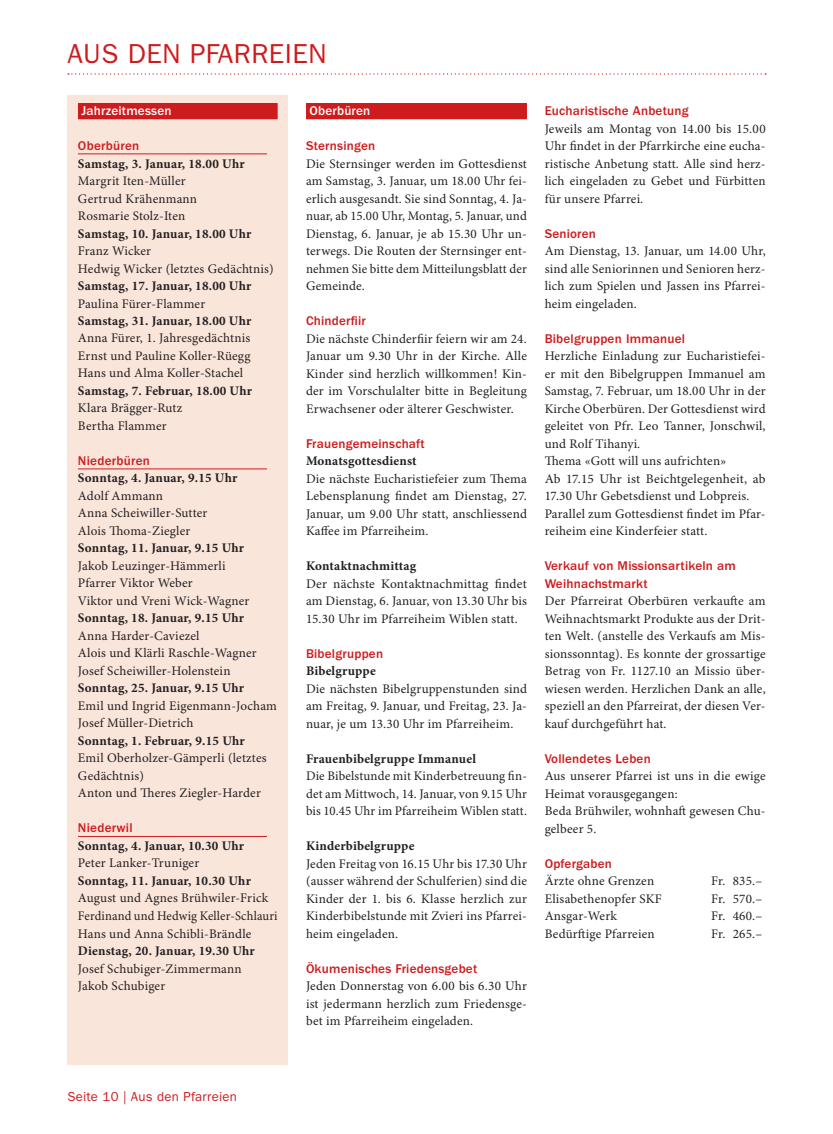
<style>
.page{position:relative;width:833px;height:1134px;background:#fff}
.page>*{position:absolute;margin:0;border:0;box-sizing:border-box;transform-origin:0 0}
.t1{font:27.5px "ITC Franklin Gothic Std";letter-spacing:.02em;color:#ce1b1d}
.t2{font:13.12px/17.5px "Minion Pro";letter-spacing:.015em;color:#231f20}
.t3{font:700 13.12px "Minion Pro";letter-spacing:.015em;color:#231f20}
.t4{font:500 13.12px/17.5px "ITC Franklin Gothic Std";letter-spacing:.015em;color:#ce1b1d}
.t5{font:13.12px "ITC Franklin Gothic Std";letter-spacing:.02em;color:#ce1b1d}
.t6{font:500 13.12px "ITC Franklin Gothic Std";letter-spacing:.015em;color:#fff}
</style>
<div class="page">
<svg style="left:68px;top:73px;width:698px;height:2px"></svg>
<div style="left:67px;top:96px;width:221px;height:969px;background:#fae5da"></div>
<div style="left:78px;top:103px;width:200px;height:16px;background:#ce1b1d"></div>
<hr style="left:78px;top:154px;width:189px;height:1px;background:#ce1b1d">
<hr style="left:78px;top:469px;width:189px;height:1px;background:#ce1b1d">
<hr style="left:78px;top:836px;width:189px;height:1px;background:#ce1b1d">
<div style="left:306px;top:103px;width:221px;height:16px;background:#ce1b1d"></div>
<h1 class="t1" style="left:67px;top:37px;width:261px">AUS DEN PFARREIEN</h1>
<p class="t6" style="left:81px;top:103px;width:91px">Jahrzeitmessen</p>
<p class="t4" style="left:78px;top:137px;width:63px">Oberbüren</p>
<p class="t3" style="left:78px;top:154px;width:168px">Samstag, 3. Januar, 18.00 Uhr</p>
<p class="t2" style="left:78px;top:173px;width:121px">Margrit Iten-Müller<br>Gertrud Krähenmann<br>Rosmarie Stolz-Iten</p>
<p class="t3" style="left:78px;top:224px;width:175px">Samstag, 10. Januar, 18.00 Uhr</p>
<p class="t2" style="left:78px;top:243px;width:197px">Franz Wicker<br>Hedwig Wicker (letztes Gedächtnis)</p>
<p class="t3" style="left:78px;top:277px;width:175px">Samstag, 17. Januar, 18.00 Uhr</p>
<p class="t2" style="left:78px;top:295px;width:129px">Paulina Fürer-Flammer</p>
<p class="t3" style="left:78px;top:312px;width:175px">Samstag, 31. Januar, 18.00 Uhr</p>
<p class="t2" style="left:78px;top:330px;width:174px;text-align:justify">Anna Fürer, 1. Jahresgedächtnis Ernst und Pauline Koller-Rüegg Hans und Alma Koller-Stachel</p>
<p class="t3" style="left:78px;top:382px;width:176px">Samstag, 7. Februar, 18.00 Uhr</p>
<p class="t2" style="left:78px;top:400px;width:106px">Klara Brägger-Rutz<br>Bertha Flammer</p>
<p class="t4" style="left:78px;top:452px;width:73px">Niederbüren</p>
<p class="t3" style="left:78px;top:469px;width:161px">Sonntag, 4. Januar, 9.15 Uhr</p>
<p class="t2" style="left:78px;top:488px;width:131px">Adolf Ammann<br>Anna Scheiwiller-Sutter<br>Alois Thoma-Ziegler</p>
<p class="t3" style="left:78px;top:539px;width:168px">Sonntag, 11. Januar, 9.15 Uhr</p>
<p class="t2" style="left:78px;top:558px;width:173px">Jakob Leuzinger-Hämmerli<br>Pfarrer Viktor Weber<br>Viktor und Vreni Wick-Wagner</p>
<p class="t3" style="left:78px;top:609px;width:168px">Sonntag, 18. Januar, 9.15 Uhr</p>
<p class="t2" style="left:78px;top:627px;width:180px">Anna Harder-Caviezel<br>Alois und Klärli Raschle-Wagner<br>Josef Scheiwiller-Holenstein</p>
<p class="t3" style="left:78px;top:679px;width:168px">Sonntag, 25. Januar, 9.15 Uhr</p>
<p class="t2" style="left:78px;top:697px;width:200px">Emil und Ingrid Eigenmann-Jocham<br>Josef Müller-Dietrich</p>
<p class="t3" style="left:78px;top:731px;width:168px">Sonntag, 1. Februar, 9.15 Uhr</p>
<p class="t2" style="left:78px;top:750px;width:190px">Emil Oberholzer-Gämperli (letztes<br>Gedächtnis)<br>Anton und Theres Ziegler-Harder</p>
<p class="t4" style="left:78px;top:819px;width:56px">Niederwil</p>
<p class="t3" style="left:78px;top:836px;width:168px">Sonntag, 4. Januar, 10.30 Uhr</p>
<p class="t2" style="left:78px;top:855px;width:123px">Peter Lanker-Truniger</p>
<p class="t3" style="left:78px;top:871px;width:174px">Sonntag, 11. Januar, 10.30 Uhr</p>
<p class="t2" style="left:78px;top:890px;width:201px">August und Agnes Brühwiler-Frick<br>Ferdinand und Hedwig Keller-Schlauri<br>Hans und Anna Schibli-Brändle</p>
<p class="t3" style="left:78px;top:942px;width:178px">Dienstag, 20. Januar, 19.30 Uhr</p>
<p class="t2" style="left:78px;top:960px;width:165px">Josef Schubiger-Zimmermann<br>Jakob Schubiger</p>
<p class="t6" style="left:309px;top:103px;width:62px">Oberbüren</p>
<p class="t4" style="left:306px;top:137px;width:71px">Sternsingen</p>
<p class="t2" style="left:306px;top:155px;width:222px;text-align:justify">Die Sternsinger werden im Gottesdienst am Samstag, 3. Januar, um 18.00 Uhr fei&shy;erlich ausgesandt. Sie sind Sonntag, 4. Ja&shy;nuar, ab 15.00 Uhr, Montag, 5. Januar, und Dienstag, 6. Januar, je ab 15.30 Uhr un&shy;terwegs. Die Routen der Sternsinger ent&shy;nehmen Sie bitte dem Mitteilungsblatt der Gemeinde.</p>
<p class="t4" style="left:306px;top:312px;width:61px">Chinderfiir</p>
<p class="t2" style="left:306px;top:330px;width:222px;text-align:justify">Die nächste Chinderfiir feiern wir am 24.<br>Januar um 9.30 Uhr in der Kirche. Alle Kinder sind herzlich willkommen! Kin&shy;der im Vorschulalter bitte in Begleitung Erwachsener oder älterer Geschwister.</p>
<p class="t4" style="left:306px;top:435px;width:120px">Frauengemeinschaft</p>
<p class="t3" style="left:306px;top:452px;width:112px">Monatsgottesdienst</p>
<p class="t2" style="left:306px;top:470px;width:222px;text-align:justify">Die nächste Eucharistiefeier zum Thema Lebensplanung findet am Dienstag, 27.<br>Januar, um 9.00 Uhr statt, anschliessend Kaffee im Pfarreiheim.</p>
<p class="t3" style="left:306px;top:557px;width:112px">Kontaktnachmittag</p>
<p class="t2" style="left:306px;top:575px;width:222px;text-align:justify">Der nächste Kontaktnachmittag findet am Dienstag, 6. Januar, von 13.30 Uhr bis 15.30 Uhr im Pfarreiheim Wiblen statt.</p>
<p class="t4" style="left:306px;top:645px;width:79px">Bibelgruppen</p>
<p class="t3" style="left:306px;top:662px;width:71px">Bibelgruppe</p>
<p class="t2" style="left:306px;top:680px;width:222px;text-align:justify">Die nächsten Bibelgruppenstunden sind am Freitag, 9. Januar, und Freitag, 23. Ja&shy;nuar, je um 13.30 Uhr im Pfarreiheim.</p>
<p class="t3" style="left:306px;top:749px;width:171px">Frauenbibelgruppe Immanuel</p>
<p class="t2" style="left:306px;top:768px;width:222px;text-align:justify">Die Bibelstunde mit Kinderbetreuung fin&shy;det am Mittwoch, 14. Januar, von 9.15 Uhr bis 10.45 Uhr im Pfarreiheim Wiblen statt.</p>
<p class="t3" style="left:306px;top:837px;width:110px">Kinderbibelgruppe</p>
<p class="t2" style="left:306px;top:855px;width:222px;text-align:justify">Jeden Freitag von 16.15 Uhr bis 17.30 Uhr (ausser während der Schulferien) sind die Kinder der 1. bis 6. Klasse herzlich zur Kinderbibelstunde mit Zvieri ins Pfarrei&shy;heim eingeladen.</p>
<p class="t4" style="left:306px;top:960px;width:173px">Ökumenisches Friedensgebet</p>
<p class="t2" style="left:306px;top:978px;width:222px;text-align:justify">Jeden Donnerstag von 6.00 bis 6.30 Uhr ist jedermann herzlich zum Friedensge&shy;bet im Pfarreiheim eingeladen.</p>
<p class="t4" style="left:544px;top:102px;width:145px">Eucharistische Anbetung</p>
<p class="t2" style="left:544px;top:120px;width:222px;text-align:justify">Jeweils am Montag von 14.00 bis 15.00<br>Uhr findet in der Pfarrkirche eine eucha&shy;ristische Anbetung statt. Alle sind herz&shy;lich eingeladen zu Gebet und Fürbitten für unsere Pfarrei.</p>
<p class="t4" style="left:544px;top:225px;width:53px">Senioren</p>
<p class="t2" style="left:544px;top:243px;width:222px;text-align:justify">Am Dienstag, 13. Januar, um 14.00 Uhr, sind alle Seniorinnen und Senioren herz&shy;lich zum Spielen und Jassen ins Pfarrei&shy;heim eingeladen.</p>
<p class="t4" style="left:544px;top:330px;width:142px">Bibelgruppen Immanuel</p>
<p class="t2" style="left:544px;top:348px;width:222px">Herzliche Einladung zur Eucharistiefei&shy;er mit den Bibelgruppen Immanuel am Samstag, 7. Februar, um 18.00 Uhr in der Kirche Oberbüren. Der Gottesdienst wird geleitet von Pfr. Leo Tanner, Jonschwil, und Rolf Tihanyi.<br>Thema «Gott will uns aufrichten»<br>Ab 17.15 Uhr ist Beichtgelegenheit, ab 17.30 Uhr Gebetsdienst und Lobpreis.<br>Parallel zum Gottesdienst findet im Pfar&shy;reiheim eine Kinderfeier statt.</p>
<p class="t4" style="left:544px;top:557px;width:193px">Verkauf von Missionsartikeln am<br>Weihnachstmarkt</p>
<p class="t2" style="left:544px;top:593px;width:222px;text-align:justify">Der Pfarreirat Oberbüren verkaufte am Weihnachtsmarkt Produkte aus der Drit&shy;ten Welt. (anstelle des Verkaufs am Mis&shy;sionssonntag). Es konnte der grossartige Betrag von Fr. 1127.10 an Missio über&shy;wiesen werden. Herzlichen Dank an alle, speziell an den Pfarreirat, der diesen Ver&shy;kauf durchgeführt hat.</p>
<p class="t4" style="left:544px;top:750px;width:108px">Vollendetes Leben</p>
<p class="t2" style="left:544px;top:768px;width:222px">Aus unserer Pfarrei ist uns in die ewige<br>Heimat vorausgegangen:<br>Beda Brühwiler, wohnhaft gewesen Chu&shy;gelbeer 5.</p>
<p class="t4" style="left:544px;top:855px;width:69px">Opfergaben</p>
<p class="t2" style="left:544px;top:873px;width:111px">Ärzte ohne Grenzen</p>
<p class="t2" style="left:711px;top:873px;width:52px">Fr. 835.–</p>
<p class="t2" style="left:544px;top:890px;width:119px">Elisabethenopfer SKF</p>
<p class="t2" style="left:711px;top:890px;width:52px">Fr. 570.–</p>
<p class="t2" style="left:544px;top:908px;width:74px">Ansgar-Werk</p>
<p class="t2" style="left:711px;top:908px;width:52px">Fr. 460.–</p>
<p class="t2" style="left:544px;top:925px;width:111px">Bedürftige Pfarreien</p>
<p class="t2" style="left:711px;top:925px;width:52px">Fr. 265.–</p>
<p class="t5" style="left:67px;top:1089px;width:171px">Seite 10 | Aus den Pfarreien</p>
</div>
